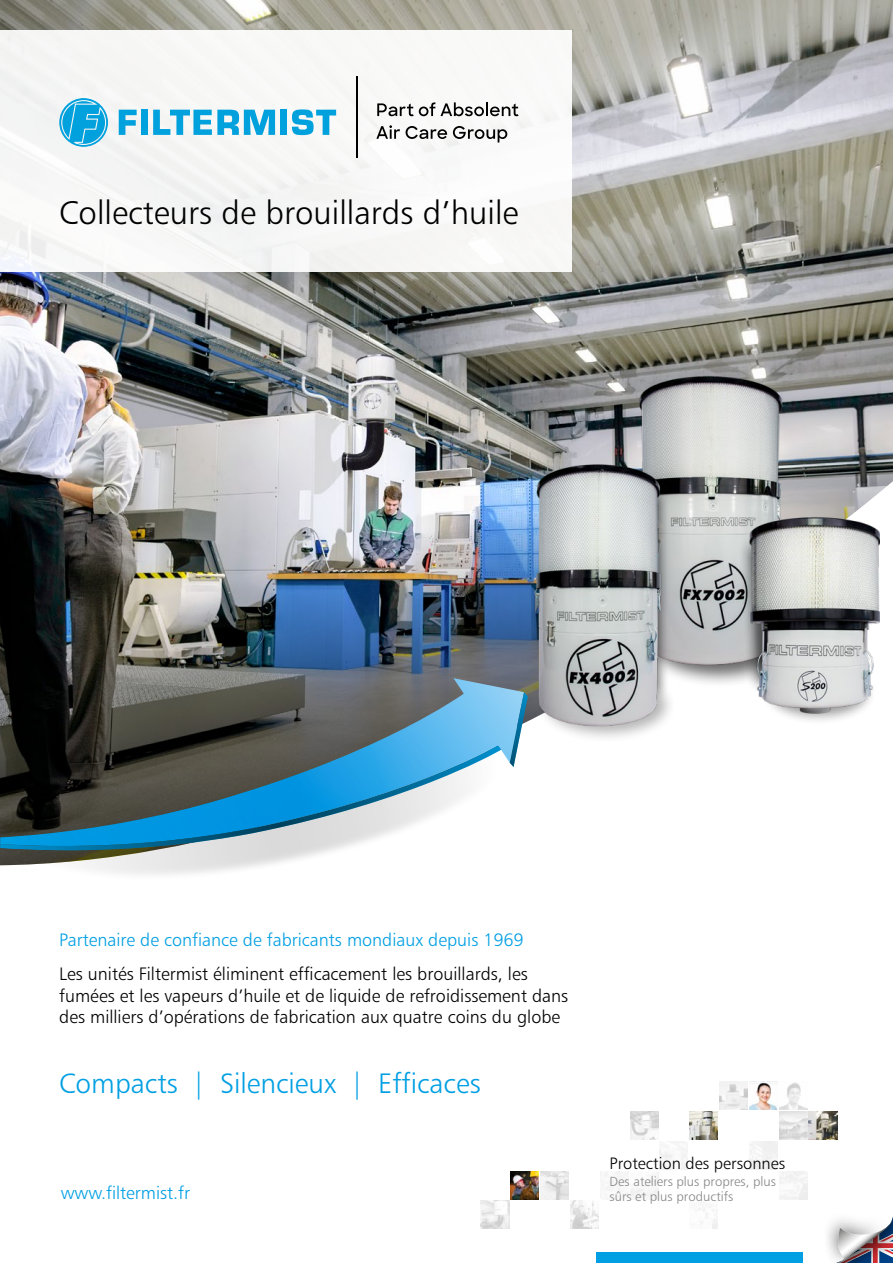
<style>
.page{position:relative;width:893px;height:1263px;background:#fff}
.page>*{position:absolute;margin:0;border:0;box-sizing:border-box;transform-origin:0 0}
.t1{font:33px "Humanist 777 BT Light B";color:#000}
.t2{font:28.2px "Humanist 777 BT Light B";color:#009fe3}
.t3{font:18px/21.6px "Humanist 777 BT Light B";color:#000}
.t4{font:18px "Humanist 777 BT Light B";color:#009fe3}
.t5{font:16.5px "Humanist 777 BT Light B";color:#000}
.t6{font:13.2px/15.9px "Humanist 777 BT Light B";color:#878787}
</style>
<div class="page">
<div style="left:14px;top:704px;width:504px;height:177px;background:#000;opacity:.75"></div>
<img style="left:0;top:0;width:893px;height:419px">
<img style="left:0;top:419px;width:893px;height:446px">
<svg style="left:0;top:678px;width:524px;height:168px;background:#596468"></svg>
<svg style="left:0;top:745px;width:502px;height:106px;background:#5e879a"></svg>
<svg style="left:510px;top:692px;width:18px;height:75px"></svg>
<div style="left:0;top:31px;width:572px;height:241px;background:#f7f7f7"></div>
<img style="left:481px;top:1201px;width:28px;height:28px">
<img style="left:570px;top:1201px;width:28px;height:28px">
<img style="left:719px;top:1081px;width:28px;height:29px">
<img style="left:749px;top:1081px;width:28px;height:29px">
<img style="left:541px;top:1171px;width:28px;height:28px">
<img style="left:779px;top:1082px;width:28px;height:28px">
<svg style="left:779px;top:1111px;width:28px;height:28px"></svg>
<img style="left:809px;top:1111px;width:28px;height:28px">
<img style="left:690px;top:1111px;width:28px;height:28px">
<img style="left:630px;top:1111px;width:28px;height:28px">
<img style="left:511px;top:1171px;width:28px;height:28px">
<svg style="left:827px;top:1217px;width:66px;height:46px"></svg>
<div style="left:642px;top:600px;width:154px;height:88px;background:#000;opacity:.6"></div>
<div style="left:536px;top:666px;width:140px;height:77px;background:#fff"></div>
<img style="left:624px;top:372px;width:180px;height:307px">
<img style="left:512px;top:448px;width:171px;height:292px">
<div style="left:739px;top:535px;width:44px;height:158px;background:#000;opacity:.75"></div>
<img style="left:748px;top:504px;width:131px;height:224px">
<div style="left:595px;top:1252px;width:207px;height:11px;background:#009fe3"></div>
<svg style="left:119px;top:110px;width:18px;height:25px"></svg>
<div style="left:141px;top:110px;width:7px;height:25px;background:#00a1dd"></div>
<svg style="left:153px;top:110px;width:122px;height:25px"></svg>
<div style="left:281px;top:110px;width:6px;height:25px;background:#00a1dd"></div>
<svg style="left:292px;top:109px;width:44px;height:26px"></svg>
<svg style="left:59px;top:98px;width:49px;height:49px"></svg>
<svg style="left:377px;top:102px;width:142px;height:14px"></svg>
<svg style="left:376px;top:125px;width:24px;height:14px"></svg>
<svg style="left:406px;top:126px;width:41px;height:13px"></svg>
<svg style="left:453px;top:126px;width:54px;height:17px"></svg>
<hr style="left:357px;top:77px;width:1px;height:80px;background:#000">
<p class="t1" style="left:59px;top:192px;width:461px">Collecteurs de brouillards d’huile</p>
<p class="t4" style="left:59px;top:928px;width:466px">Partenaire de confiance de fabricants mondiaux depuis 1969</p>
<p class="t3" style="left:59px;top:963px;width:510px">Les unités Filtermist éliminent efficacement les brouillards, les fumées et les vapeurs d’huile et de liquide de refroidissement dans des milliers d’opérations de fabrication aux quatre coins du globe</p>
<p class="t2" style="left:59px;top:1065px;width:423px">Compacts | Silencieux | Efficaces</p>
<p class="t4" style="left:61px;top:1182px;width:131px">www.filtermist.fr</p>
<p class="t5" style="left:610px;top:1153px;width:177px">Protection des personnes</p>
<p class="t6" style="left:610px;top:1173px;width:168px">Des ateliers plus propres, plus sûrs et plus productifs</p>
</div>
